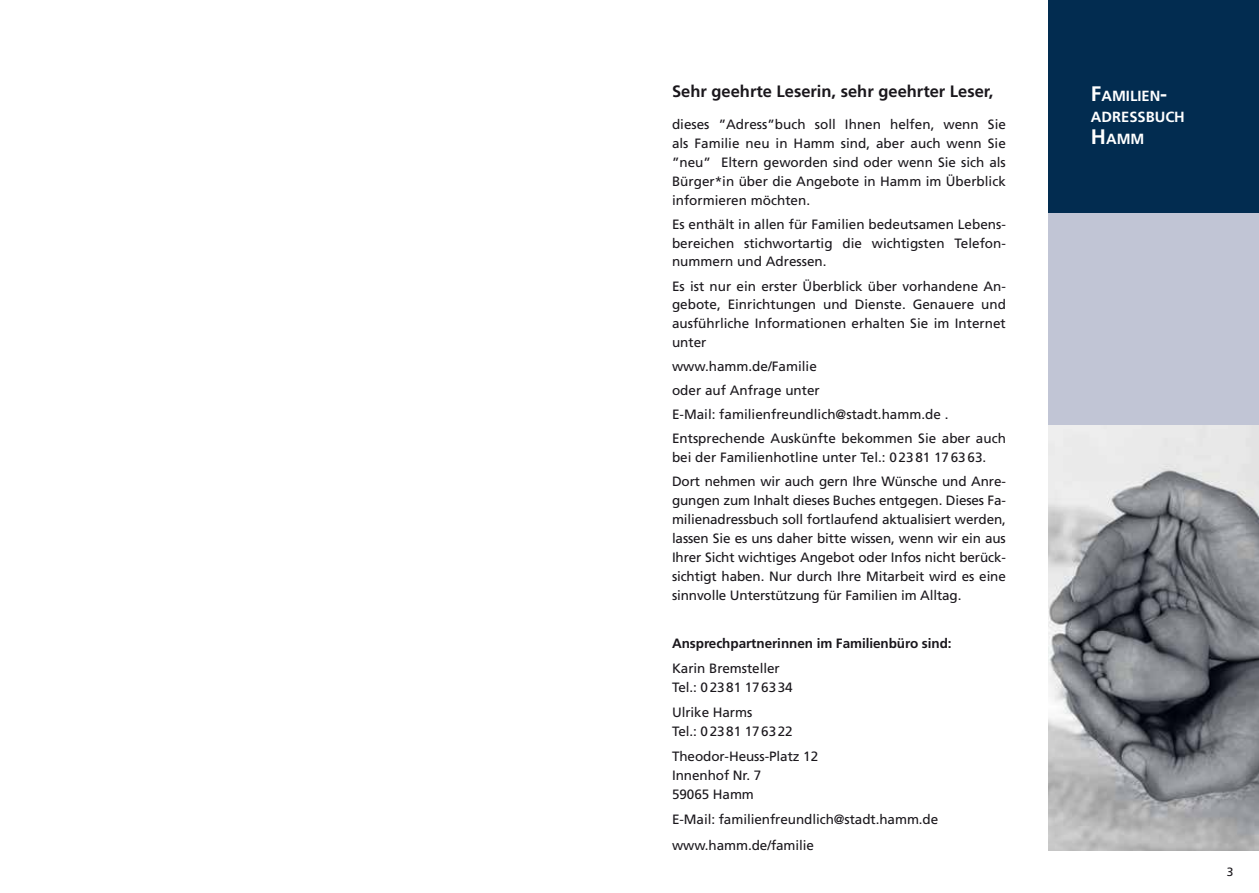
<style>
.page{position:relative;width:1259px;height:893px;background:#fff}
.page>*{position:absolute;margin:0;border:0;box-sizing:border-box;transform-origin:0 0}
.t1{font:700 16.5px "Frutiger";color:#1a171c}
.t2{font:700 14.7px/21.5px "Frutiger";color:#fff}
.t3{font:13.5px/18.9px "Frutiger";color:#1a171c}
.t4{font:700 13.5px "Frutiger";letter-spacing:-.005em;color:#1a171c}
.t5{font:12px "Frutiger";color:#1a171c}
.s1{font-size:21px}
</style>
<div class="page">
<div style="left:1048px;top:0;width:211px;height:850px;background:#c1c5d5"></div>
<div style="left:1048px;top:0;width:211px;height:213px;background:#022c50"></div>
<img style="left:1048px;top:425px;width:211px;height:425px">
<p class="t1" style="left:672px;top:82px;width:323px">Sehr geehrte Leserin, sehr geehrter Leser,</p>
<p class="t3" style="left:672px;top:115px;width:335px;text-align:justify">dieses ”Adress”buch soll Ihnen helfen, wenn Sie als Familie neu in Hamm sind, aber auch wenn Sie ”neu” Eltern geworden sind oder wenn Sie sich als Bürger*in über die Angebote in Hamm im Überblick informieren möchten.</p>
<p class="t3" style="left:672px;top:215px;width:335px;text-align:justify">Es enthält in allen für Familien bedeutsamen Lebens&shy;bereichen stichwortartig die wichtigsten Telefon&shy;nummern und Adressen.</p>
<p class="t3" style="left:672px;top:276px;width:335px;text-align:justify">Es ist nur ein erster Überblick über vorhandene An&shy;gebote, Einrichtungen und Dienste. Genauere und ausführliche Informationen erhalten Sie im Internet unter</p>
<p class="t3" style="left:672px;top:355px;width:335px;line-height:24px">www.hamm.de/Familie<br>oder auf Anfrage unter<br>E-Mail: familienfreundlich@stadt.hamm.de .<br>Entsprechende Auskünfte bekommen Sie aber auch</p>
<p class="t3" style="left:672px;top:445px;width:335px;line-height:24px">bei der Familienhotline unter Tel.: 02381 176363.<br>Dort nehmen wir auch gern Ihre Wünsche und Anre-</p>
<p class="t3" style="left:672px;top:491px;width:335px;text-align:justify">gungen zum Inhalt dieses Buches entgegen. Dieses Fa&shy;milienadressbuch soll fortlaufend aktualisiert werden, lassen Sie es uns daher bitte wissen, wenn wir ein aus Ihrer Sicht wichtiges Angebot oder Infos nicht berück&shy;sichtigt haben. Nur durch Ihre Mitarbeit wird es eine sinnvolle Unterstützung für Familien im Alltag.</p>
<p class="t4" style="left:672px;top:635px;width:281px">Ansprechpartnerinnen im Familienbüro sind:</p>
<p class="t3" style="left:672px;top:659px;width:122px">Karin Bremsteller<br>Tel.: 02381 176334</p>
<p class="t3" style="left:672px;top:703px;width:122px">Ulrike Harms<br>Tel.: 02381 176322</p>
<p class="t3" style="left:672px;top:747px;width:148px">Theodor-Heuss-Platz 12<br>Innenhof Nr. 7<br>59065 Hamm</p>
<p class="t3" style="left:672px;top:807px;width:268px;line-height:25.2px">E-Mail: familienfreundlich@stadt.hamm.de www.hamm.de/familie</p>
<p class="t2" style="left:1091px;top:85px;width:95px"><span class="s1">F</span>AMILIEN<span class="s1">-<br></span>ADRESSBUCH<br><span class="s1">H</span>AMM</p>
<p class="t5" style="left:1226px;top:864px;width:8px">3</p>
</div>
